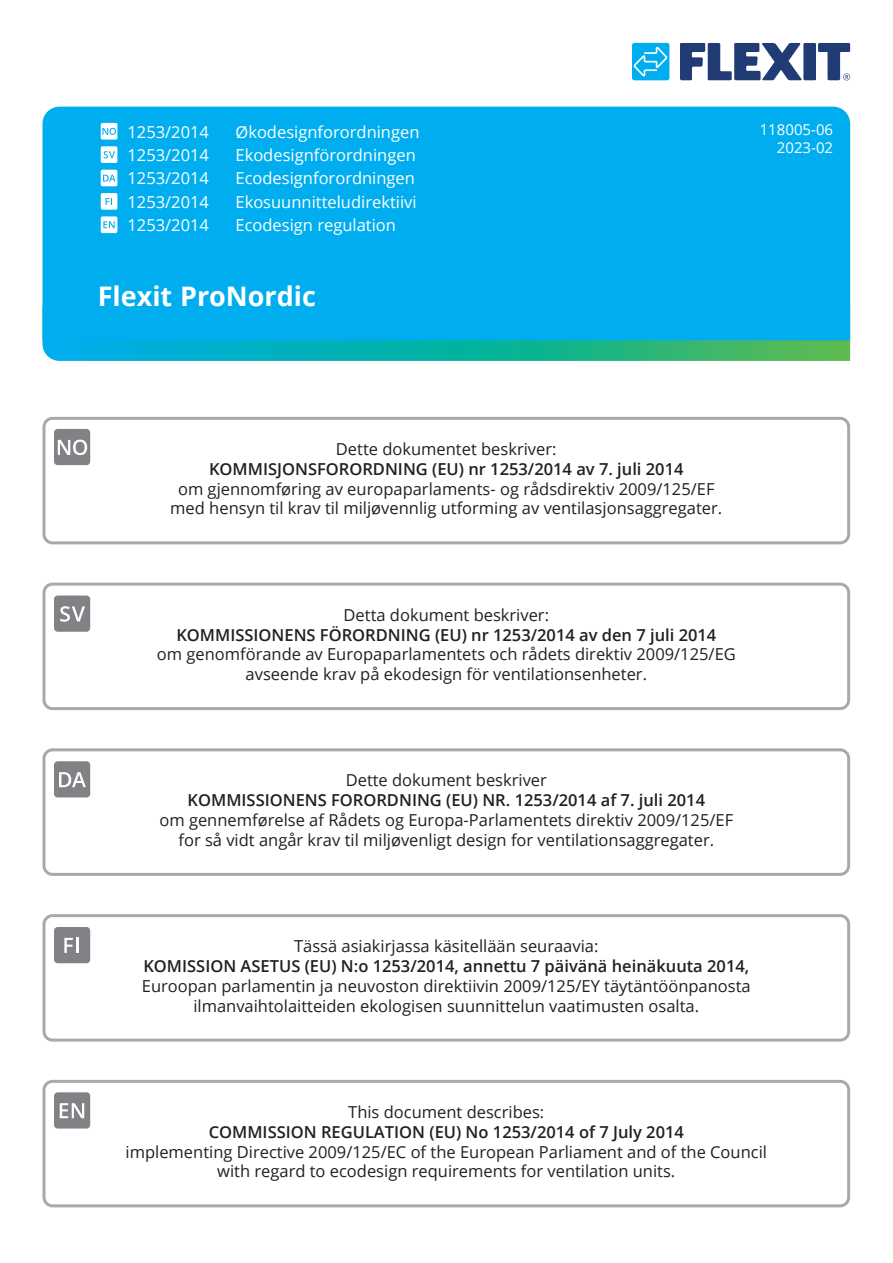
<style>
.page{position:relative;width:893px;height:1263px;background:#fff}
.page>*{position:absolute;margin:0;border:0;box-sizing:border-box;transform-origin:0 0}
.t1{font:700 27px "Open Sans";color:#fff}
.t2{font:16.5px/19.8px "Open Sans";color:#231f20;text-align:center}
.t3{font:600 16.5px "Open Sans";color:#231f20}
.t4{font:16.5px "Open Sans";color:#fff}
.t5{font:15px/18px "Open Sans";color:#fff;text-align:right}
</style>
<div class="page">
<svg style="left:42px;top:340px;width:808px;height:21px;background:#17b3a2"></svg>
<div style="left:42px;top:107px;width:808px;height:233px;background:#00aeef"></div>
<div style="left:43px;top:1080px;width:807px;height:127px;border:3px solid #a8a9ad;border-radius:9px"></div>
<div style="left:43px;top:583px;width:807px;height:127px;border:3px solid #a8a9ad;border-radius:9px"></div>
<div style="left:43px;top:748px;width:807px;height:128px;border:3px solid #a8a9ad;border-radius:9px"></div>
<div style="left:43px;top:914px;width:807px;height:128px;border:3px solid #a8a9ad;border-radius:9px"></div>
<div style="left:43px;top:417px;width:807px;height:127px;border:3px solid #a8a9ad;border-radius:8px"></div>
<div style="left:54px;top:429px;width:36px;height:36px;background:#808285;border-radius:4px"></div>
<svg style="left:58px;top:440px;width:29px;height:15px"></svg>
<div style="left:54px;top:596px;width:36px;height:36px;background:#808285;border-radius:4px"></div>
<svg style="left:60px;top:606px;width:25px;height:16px"></svg>
<div style="left:54px;top:761px;width:36px;height:36px;background:#808285;border-radius:4px"></div>
<svg style="left:59px;top:772px;width:27px;height:15px"></svg>
<div style="left:54px;top:927px;width:36px;height:36px;background:#808285;border-radius:4px"></div>
<svg style="left:64px;top:938px;width:9px;height:15px"></svg>
<hr style="left:76px;top:938px;width:3px;height:15px;background:#fff">
<div style="left:54px;top:1092px;width:36px;height:37px;background:#808285;border-radius:4px"></div>
<svg style="left:60px;top:1103px;width:24px;height:15px"></svg>
<svg style="left:101px;top:123px;width:16px;height:17px"></svg>
<svg style="left:101px;top:146px;width:16px;height:17px"></svg>
<svg style="left:101px;top:170px;width:16px;height:16px"></svg>
<svg style="left:101px;top:193px;width:16px;height:17px"></svg>
<svg style="left:101px;top:216px;width:16px;height:17px"></svg>
<svg style="left:680px;top:43px;width:170px;height:37px"></svg>
<div style="left:632px;top:43px;width:37px;height:37px;background:#00aeef;border-radius:3px"></div>
<svg style="left:633px;top:47px;width:35px;height:30px"></svg>
<p class="t4" style="left:128px;top:120px;width:83px">1253/2014</p>
<p class="t4" style="left:235px;top:120px;width:185px">Økodesignforordningen</p>
<p class="t4" style="left:128px;top:143px;width:83px">1253/2014</p>
<p class="t4" style="left:235px;top:143px;width:182px">Ekodesignförordningen</p>
<p class="t4" style="left:128px;top:167px;width:83px">1253/2014</p>
<p class="t4" style="left:235px;top:167px;width:181px">Ecodesignforordningen</p>
<p class="t4" style="left:128px;top:190px;width:83px">1253/2014</p>
<p class="t4" style="left:235px;top:190px;width:183px">Ekosuunnitteludirektiivi</p>
<p class="t4" style="left:128px;top:214px;width:83px">1253/2014</p>
<p class="t4" style="left:235px;top:214px;width:162px">Ecodesign regulation</p>
<h1 class="t1" style="left:98px;top:277px;width:220px">Flexit ProNordic</h1>
<p class="t5" style="left:760px;top:120px;width:75px">118005-06<br>2023-02</p>
<p class="t2" style="left:336px;top:439px;width:222px">Dette dokumentet beskriver:</p>
<p class="t3" style="left:209px;top:457px;width:476px">KOMMISJONSFORORDNING (EU) nr 1253/2014 av 7. juli 2014</p>
<p class="t2" style="left:170px;top:478px;width:553px">om gjennomføring av europaparlaments- og rådsdirektiv 2009/125/EF med hensyn til krav til miljøvennlig utforming av ventilasjonsaggregater.</p>
<p class="t2" style="left:344px;top:604px;width:207px">Detta dokument beskriver:</p>
<p class="t3" style="left:176px;top:623px;width:541px">KOMMISSIONENS FÖRORDNING (EU) nr 1253/2014 av den 7 juli 2014</p>
<p class="t2" style="left:157px;top:644px;width:580px">om genomförande av Europaparlamentets och rådets direktiv 2009/125/EG avseende krav på ekodesign för ventilationsenheter.</p>
<p class="t2" style="left:346px;top:770px;width:203px">Dette dokument beskriver</p>
<p class="t3" style="left:188px;top:789px;width:519px">KOMMISSIONENS FORORDNING (EU) NR. 1253/2014 af 7. juli 2014</p>
<p class="t2" style="left:159px;top:810px;width:575px">om gennemførelse af Rådets og Europa-Parlamentets direktiv 2009/125/EF for så vidt angår krav til miljøvenligt design for ventilationsaggregater.</p>
<p class="t2" style="left:294px;top:936px;width:306px">Tässä asiakirjassa käsitellään seuraavia:</p>
<p class="t3" style="left:143px;top:954px;width:607px">KOMISSION ASETUS (EU) N:o 1253/2014, annettu 7 päivänä heinäkuuta 2014,</p>
<p class="t2" style="left:142px;top:976px;width:610px">Euroopan parlamentin ja neuvoston direktiivin 2009/125/EY täytäntöönpanosta ilmanvaihtolaitteiden ekologisen suunnittelun vaatimusten osalta.</p>
<p class="t2" style="left:348px;top:1102px;width:198px">This document describes:</p>
<p class="t3" style="left:209px;top:1120px;width:477px">COMMISSION REGULATION (EU) No 1253/2014 of 7 July 2014</p>
<p class="t2" style="left:126px;top:1141px;width:643px">implementing Directive 2009/125/EC of the European Parliament and of the Council with regard to ecodesign requirements for ventilation units.</p>
</div>
